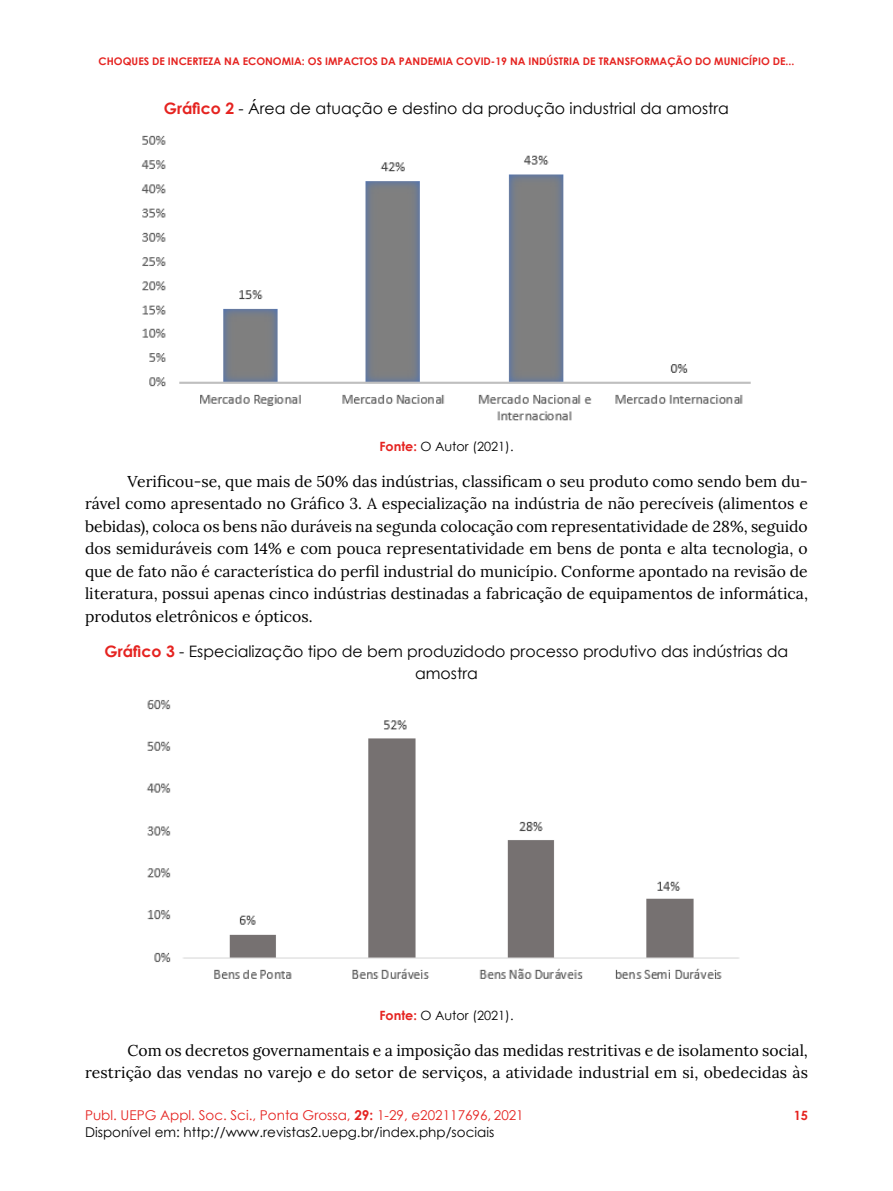
<style>
.page{position:relative;width:893px;height:1191px;background:#fff}
.page>*{position:absolute;margin:0;border:0;box-sizing:border-box;transform-origin:0 0}
.t1{font:15.75px/22.5px "Lora";color:#000;text-align:justify}
.t2{font:15.75px/22.5px "Century Gothic";color:#000;text-align:center}
.t3{font:13.5px/16.2px "Century Gothic";color:#000}
.t4{font:12.75px "Century Gothic";color:#000}
.t5{font:700 12.75px "Century Gothic";color:#e52320}
.t6{font:700 10.5px "Century Gothic";color:#e52320}
.s1{font-weight:700;color:#e52320}
.s2{color:#e52320}
</style>
<div class="page">
<img style="left:141px;top:135px;width:610px;height:286px">
<img style="left:146px;top:700px;width:593px;height:279px">
<p class="t6" style="left:99px;top:53px;width:697px">CHOQUES DE INCERTEZA NA ECONOMIA: OS IMPACTOS DA PANDEMIA COVID-19 NA INDÚSTRIA DE TRANSFORMAÇÃO DO MUNICÍPIO DE...</p>
<p class="t2" style="left:164px;top:97px;width:567px"><span class="s1">Gráfico 2</span> - Área de atuação e destino da produção industrial da amostra</p>
<p class="t4" style="left:379px;top:438px;width:136px"><span class="s1">Fonte:</span> O Autor (2021).</p>
<p class="t1" style="left:85px;top:468px;width:724px;text-indent:43px">Verificou-se, que mais de 50% das indústrias, classificam o seu produto como sendo bem du&shy;rável como apresentado no Gráfico 3. A especialização na indústria de não perecíveis (alimentos e bebidas), coloca os bens não duráveis na segunda colocação com representatividade de 28%, seguido dos semiduráveis com 14% e com pouca representatividade em bens de ponta e alta tecnologia, o que de fato não é característica do perfil industrial do município. Conforme apontado na revisão de literatura, possui apenas cinco indústrias destinadas a fabricação de equipamentos de informática, produtos eletrônicos e ópticos.</p>
<p class="t2" style="left:105px;top:639px;width:685px"><span class="s1">Gráfico 3</span> - Especialização tipo de bem produzidodo processo produtivo das indústrias da amostra</p>
<p class="t4" style="left:379px;top:1006px;width:136px"><span class="s1">Fonte:</span> O Autor (2021).</p>
<p class="t1" style="left:85px;top:1037px;width:724px;text-align:right">Com os decretos governamentais e a imposição das medidas restritivas e de isolamento social, restrição das vendas no varejo e do setor de serviços, a atividade industrial em si, obedecidas às</p>
<p class="t3" style="left:85px;top:1107px;width:440px"><span class="s2">Publ. UEPG Appl. Soc. Sci., Ponta Grossa,</span> <span class="s1">29:</span> <span class="s2">1-29, e202117696, 2021<br></span>Disponível em: http://www.revistas2.uepg.br/index.php/sociais</p>
<p class="t5" style="left:794px;top:1105px;width:16px">15</p>
</div>
